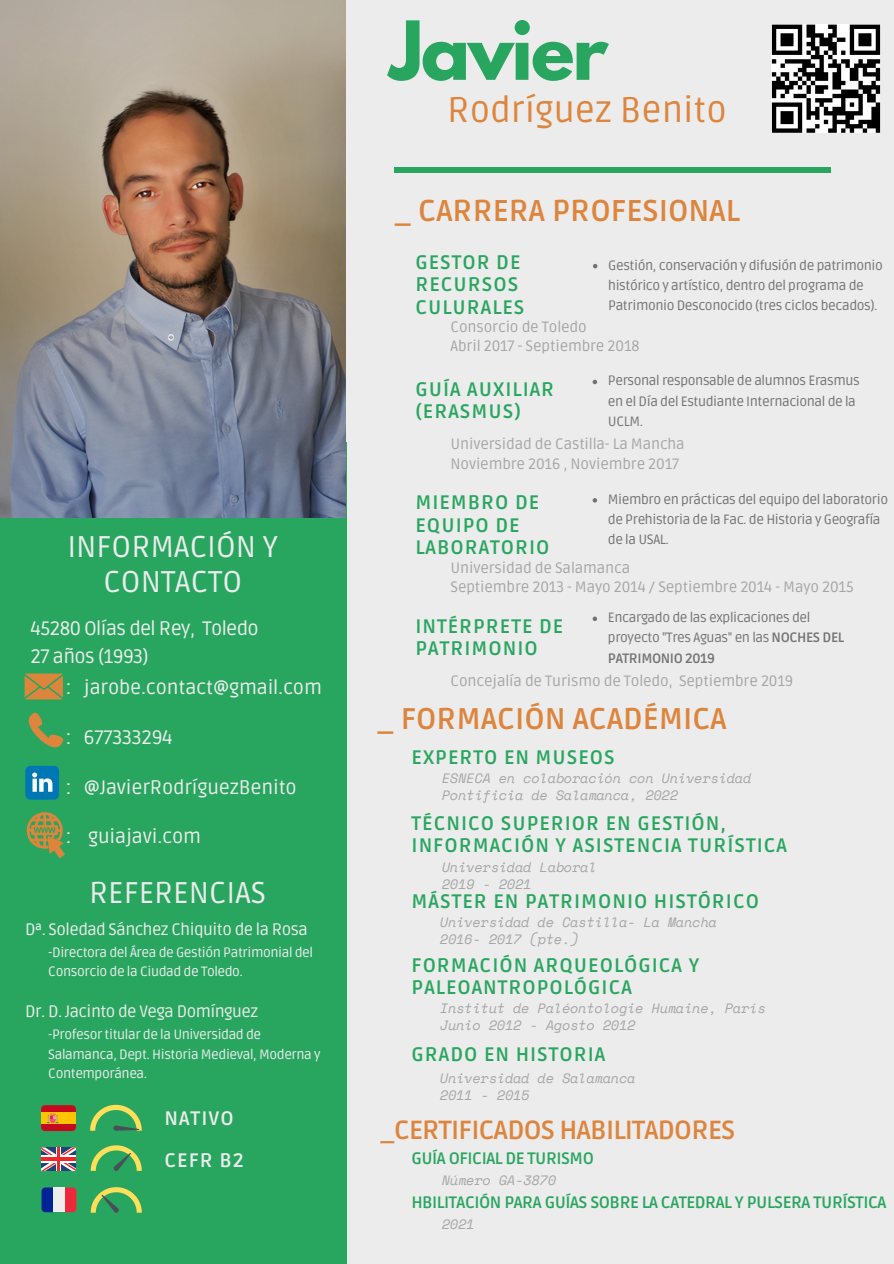
<style>
.page{position:relative;width:894px;height:1264px;background:#fff}
.page>*{position:absolute;margin:0;border:0;box-sizing:border-box;transform-origin:0 0}
.t1{font:700 72px "League Spartan";letter-spacing:-.03em;color:#28a65f}
.t2{font:35.4px "Ruda";color:#dd853d}
.t3{font:30px/35px "Ruda";color:#ececec;text-align:center}
.t4{font:700 30px "Ruda";color:#dd853d}
.t5{font:700 29.85px "Ruda";color:#dd853d}
.t6{font:700 26.1px "Ruda";letter-spacing:-.03em;color:#dd853d}
.t7{font:700 19.5px/22.5px "Ruda";letter-spacing:.05em;color:#28a65f}
.t8{font:19.5px "Ruda";letter-spacing:-.01em;color:#ececec}
.t9{font:19.5px "Ruda";letter-spacing:-.03em;color:#ececec}
.t10{font:700 19.5px "Ruda";letter-spacing:.05em;color:#ececec}
.t11{font:700 16.5px "Ruda";letter-spacing:-.03em;color:#28a65f}
.t12{font:16.5px "Ruda";letter-spacing:-.03em;color:#ececec}
.t13{font:15px "Ruda";letter-spacing:-.01em;color:#a6a6a6}
.t14{font:13.5px/20.2px "Ruda";letter-spacing:-.03em;color:#737373}
.t15{font:italic 13.5px/17px "Space Mono";letter-spacing:-.01em;color:#a6a6a6}
.t16{font:13.5px/19.5px "Ruda";letter-spacing:-.03em;color:#ececec}
.s1{font-weight:700}
</style>
<div class="page">
<div style="left:0;top:0;width:893px;height:1263px;background:#ececec"></div>
<div style="left:0;top:442px;width:346px;height:821px;background:#28a65f"></div>
<div style="left:394px;top:167px;width:436px;height:5px;background:#28a65f"></div>
<svg style="left:90px;top:1104px;width:52px;height:26px"></svg>
<div style="left:41px;top:1105px;width:35px;height:26px;background:#c60a1d;border-radius:4px"></div>
<div style="left:41px;top:1112px;width:35px;height:12px;background:#ffc400"></div>
<svg style="left:47px;top:1113px;width:11px;height:10px"></svg>
<svg style="left:41px;top:1147px;width:35px;height:23px"></svg>
<div style="left:41px;top:1155px;width:35px;height:7px;background:#fff"></div>
<div style="left:56px;top:1147px;width:5px;height:23px;background:#fff"></div>
<hr style="left:41px;top:1157px;width:35px;height:4px;background:#ee2828">
<hr style="left:57px;top:1147px;width:3px;height:23px;background:#ee2828">
<svg style="left:91px;top:1145px;width:51px;height:25px"></svg>
<img style="left:0;top:0;width:346px;height:518px">
<svg style="left:25px;top:766px;width:34px;height:33px"></svg>
<svg style="left:29px;top:712px;width:34px;height:35px"></svg>
<svg style="left:25px;top:673px;width:38px;height:26px"></svg>
<svg style="left:27px;top:812px;width:38px;height:46px"></svg>
<svg style="left:65px;top:1187px;width:11px;height:25px"></svg>
<svg style="left:41px;top:1187px;width:12px;height:25px"></svg>
<div style="left:53px;top:1187px;width:12px;height:25px;background:#eee"></div>
<svg style="left:91px;top:1187px;width:51px;height:25px"></svg>
<svg style="left:771px;top:25px;width:108px;height:108px"></svg>
<svg style="left:593px;top:264px;width:4px;height:4px"></svg>
<svg style="left:592px;top:380px;width:5px;height:4px"></svg>
<svg style="left:592px;top:498px;width:5px;height:4px"></svg>
<svg style="left:592px;top:616px;width:5px;height:5px"></svg>
<p class="t3" style="left:67px;top:530px;width:212px">INFORMACIÓN Y<br>CONTACTO</p>
<p class="t9" style="left:30px;top:617px;width:230px">45280 Olías del Rey, Toledo</p>
<p class="t9" style="left:30px;top:645px;width:120px">27 años (1993)</p>
<p class="t8" style="left:65px;top:676px;width:258px">: jarobe.contact@gmail.com</p>
<p class="t8" style="left:65px;top:726px;width:109px">: 677333294</p>
<p class="t8" style="left:65px;top:775px;width:233px">: @JavierRodríguezBenito</p>
<p class="t8" style="left:65px;top:825px;width:137px">: guiajavi.com</p>
<p class="t3" style="left:89px;top:875px;width:178px">REFERENCIAS</p>
<p class="t12" style="left:25px;top:920px;width:284px">Dª. Soledad Sánchez Chiquito de la Rosa</p>
<p class="t16" style="left:48px;top:942px;width:266px">-Directora del Área de Gestión Patrimonial del<br>Consorcio de la Ciudad de Toledo.</p>
<p class="t12" style="left:25px;top:1002px;width:234px">Dr. D. Jacinto de Vega Domínguez</p>
<p class="t16" style="left:48px;top:1025px;width:274px">-Profesor titular de la Universidad de<br>Salamanca, Dept. Historia Medieval, Moderna y<br>Contemporánea.</p>
<p class="t10" style="left:164px;top:1107px;width:71px">NATIVO</p>
<p class="t10" style="left:164px;top:1148px;width:81px">CEFR B2</p>
<p class="t1" style="left:389px;top:15px;width:220px">Javier</p>
<p class="t2" style="left:447px;top:90px;width:281px">Rodríguez Benito</p>
<p class="t4" style="left:394px;top:193px;width:347px">_ CARRERA PROFESIONAL</p>
<p class="t14" style="left:608px;top:255px;width:276px">Gestión, conservación y difusión de patrimonio histórico y artístico, dentro del programa de<br>Patrimonio Desconocido (tres ciclos becados).</p>
<p class="t7" style="left:415px;top:251px;width:111px">GESTOR DE<br>RECURSOS<br>CULURALES</p>
<p class="t13" style="left:450px;top:318px;width:138px">Consorcio de Toledo</p>
<p class="t13" style="left:450px;top:337px;width:190px">Abril 2017 - Septiembre 2018</p>
<p class="t14" style="left:607px;top:371px;width:253px">Personal responsable de alumnos Erasmus en el Día del Estudiante Internacional de la<br>UCLM.</p>
<p class="t7" style="left:415px;top:378px;width:140px">GUÍA AUXILIAR (ERASMUS)</p>
<p class="t13" style="left:450px;top:435px;width:236px">Universidad de Castilla- La Mancha</p>
<p class="t13" style="left:450px;top:455px;width:230px">Noviembre 2016 , Noviembre 2017</p>
<p class="t14" style="left:607px;top:489px;width:282px">Miembro en prácticas del equipo del laboratorio de Prehistoria de la Fac. de Historia y Geografía de la USAL.</p>
<p class="t7" style="left:415px;top:492px;width:136px">MIEMBRO DE<br>EQUIPO DE<br>LABORATORIO</p>
<p class="t13" style="left:450px;top:559px;width:181px">Universidad de Salamanca</p>
<p class="t13" style="left:450px;top:578px;width:404px">Septiembre 2013 - Mayo 2014 / Septiembre 2014 - Mayo 2015</p>
<p class="t14" style="left:607px;top:608px;width:238px">Encargado de las explicaciones del proyecto "Tres Aguas" en las <span class="s1">NOCHES DEL<br>PATRIMONIO 2019</span></p>
<p class="t7" style="left:415px;top:615px;width:149px">INTÉRPRETE DE<br>PATRIMONIO</p>
<p class="t13" style="left:450px;top:672px;width:344px">Concejalía de Turismo de Toledo, Septiembre 2019</p>
<p class="t5" style="left:377px;top:701px;width:351px">_ FORMACIÓN ACADÉMICA</p>
<p class="t7" style="left:411px;top:747px;width:205px">EXPERTO EN MUSEOS</p>
<p class="t15" style="left:442px;top:769px;width:311px">ESNECA en colaboración con Universidad<br>Pontificia de Salamanca, 2022</p>
<p class="t7" style="left:411px;top:812px;width:377px">TÉCNICO SUPERIOR EN GESTIÓN,<br>INFORMACIÓN Y ASISTENCIA TURÍSTICA</p>
<p class="t15" style="left:442px;top:858px;width:156px">Universidad Laboral</p>
<p class="t15" style="left:442px;top:875px;width:91px">2019 - 2021</p>
<p class="t7" style="left:411px;top:891px;width:349px">MÁSTER EN PATRIMONIO HISTÓRICO</p>
<p class="t15" style="left:440px;top:913px;width:278px">Universidad de Castilla- La Mancha</p>
<p class="t15" style="left:440px;top:930px;width:140px">2016- 2017 (pte.)</p>
<p class="t7" style="left:411px;top:954px;width:289px">FORMACIÓN ARQUEOLÓGICA Y<br>PALEOANTROPOLÓGICA</p>
<p class="t15" style="left:440px;top:999px;width:327px">Institut de Paléontologie Humaine, París</p>
<p class="t15" style="left:440px;top:1016px;width:197px">Junio 2012 - Agosto 2012</p>
<p class="t7" style="left:411px;top:1043px;width:195px">GRADO EN HISTORIA</p>
<p class="t15" style="left:440px;top:1069px;width:197px">Universidad de Salamanca</p>
<p class="t15" style="left:440px;top:1086px;width:91px">2011 - 2015</p>
<p class="t6" style="left:380px;top:1114px;width:356px">_CERTIFICADOS HABILITADORES</p>
<p class="t11" style="left:411px;top:1148px;width:184px">GUÍA OFICIAL DE TURISMO</p>
<p class="t15" style="left:442px;top:1171px;width:116px">Número GA-3870</p>
<p class="t11" style="left:411px;top:1192px;width:476px">HBILITACIÓN PARA GUÍAS SOBRE LA CATEDRAL Y PULSERA TURÍSTICA</p>
<p class="t15" style="left:442px;top:1215px;width:34px">2021</p>
</div>
